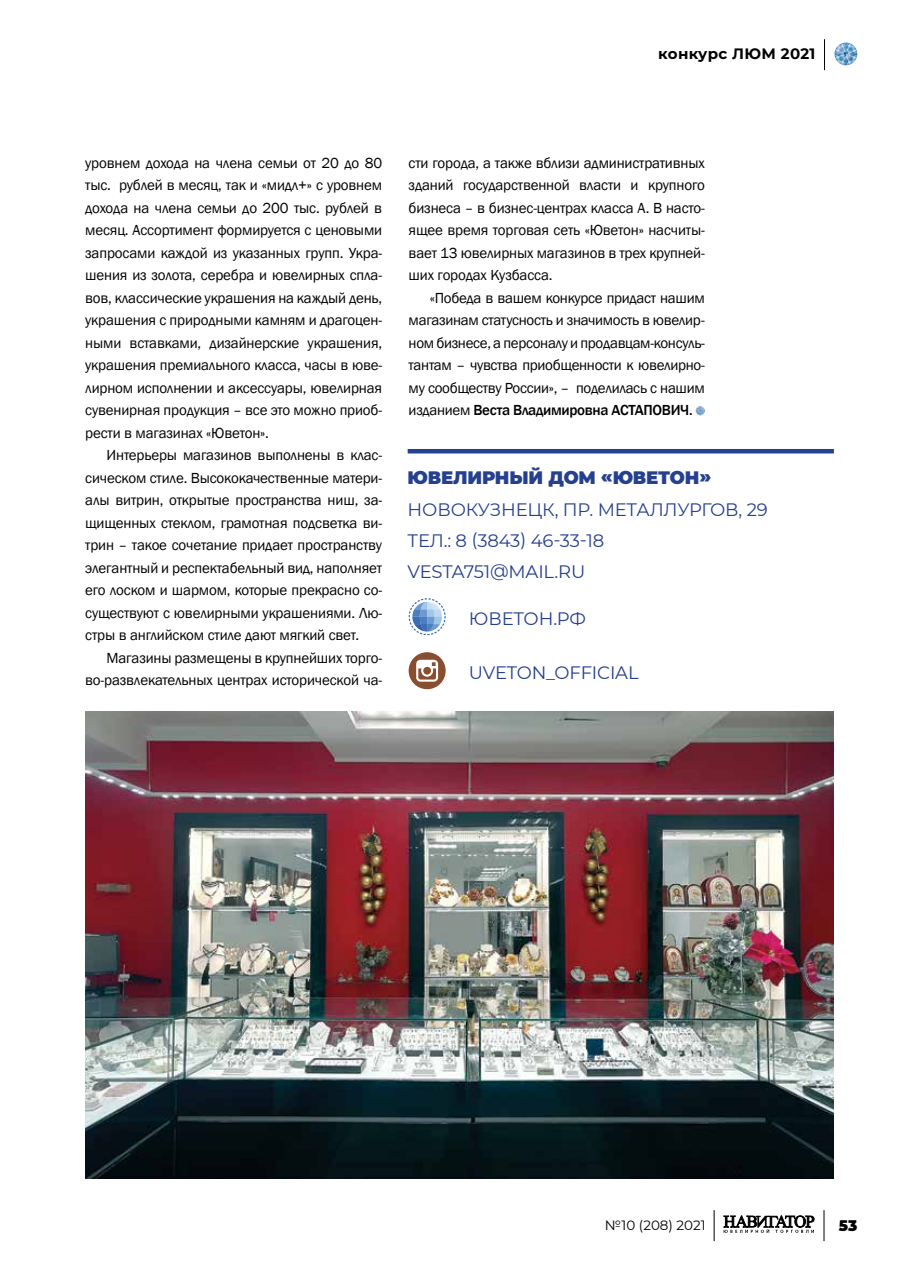
<style>
.page{position:relative;width:902px;height:1263px;background:#fff}
.page>*{position:absolute;margin:0;border:0;box-sizing:border-box;transform-origin:0 0}
.t1{font:18px/31.2px "Montserrat";letter-spacing:-.01em;color:#25408f}
.t2{font:900 18px "Montserrat";letter-spacing:-.01em;color:#25408f}
.t3{font:15px/22.5px "Franklin Gothic";letter-spacing:-.01em;color:#000;text-align:justify}
.t4{font:700 15px "Montserrat";letter-spacing:.02em;color:#000}
.t5{font:900 15px "Montserrat";color:#000}
.t6{font:13.5px "Montserrat";color:#000}
.s1{font-weight:500}
</style>
<div class="page">
<img style="left:834px;top:43px;width:23px;height:22px;border-radius:11px">
<svg style="left:723px;top:1215px;width:91px;height:18px"></svg>
<hr style="left:823px;top:1210px;width:1px;height:31px;background:#000">
<hr style="left:713px;top:1210px;width:1px;height:31px;background:#000">
<hr style="left:824px;top:39px;width:1px;height:31px;background:#000">
<div style="left:408px;top:652px;width:37px;height:37px;background:#884e2d;border-radius:50%"></div>
<svg style="left:416px;top:660px;width:22px;height:22px"></svg>
<hr style="left:407px;top:449px;width:426px;height:4px;background:#25408f">
<svg style="left:408px;top:598px;width:37px;height:37px"></svg>
<img style="left:85px;top:711px;width:748px;height:467px">
<svg style="left:695px;top:406px;width:9px;height:9px"></svg>
<p class="t4" style="left:658px;top:43px;width:159px">конкурс ЛЮМ 2021</p>
<p class="t3" style="left:85px;top:152px;width:298px">уровнем дохода на члена семьи от 20 до 80 тыс. рублей в месяц, так и «мидл+» с уровнем дохода на члена семьи до 200 тыс. рублей в месяц. Ассортимент формируется с ценовыми запросами каждой из указанных групп. Укра&shy;шения из золота, серебра и ювелирных спла&shy;вов, классические украшения на каждый день, украшения с природными камням и драгоцен&shy;ными вставками, дизайнерские украшения, украшения премиального класса, часы в юве&shy;лирном исполнении и аксессуары, ювелирная сувенирная продукция – все это можно приоб&shy;рести в магазинах «Юветон».</p>
<p class="t3" style="left:85px;top:444px;width:298px;text-indent:21px">Интерьеры магазинов выполнены в клас&shy;сическом стиле. Высококачественные матери&shy;алы витрин, открытые пространства ниш, за&shy;щищенных стеклом, грамотная подсветка ви&shy;трин – такое сочетание придает пространству элегантный и респектабельный вид, наполняет его лоском и шармом, которые прекрасно со&shy;существуют с ювелирными украшениями. Лю&shy;стры в английском стиле дают мягкий свет.</p>
<p class="t3" style="left:85px;top:647px;width:298px;text-align:right">Магазины размещены в крупнейших торго&shy;во-развлекательных центрах исторической ча-</p>
<p class="t3" style="left:408px;top:152px;width:298px">сти города, а также вблизи административных зданий государственной власти и крупного бизнеса – в бизнес-центрах класса А. В насто&shy;ящее время торговая сеть «Юветон» насчиты&shy;вает 13 ювелирных магазинов в трех крупней&shy;ших городах Кузбасса.</p>
<p class="t3" style="left:408px;top:287px;width:298px;text-indent:21px">«Победа в вашем конкурсе придаст нашим магазинам статусность и значимость в ювелир&shy;ном бизнесе, а персоналу и продавцам-консуль&shy;тантам – чувства приобщенности к ювелирно&shy;му сообществу России», – поделилась с нашим изданием <span class="s1">Веста Владимировна АСТАПОВИЧ.</span></p>
<p class="t2" style="left:407px;top:464px;width:305px">ЮВЕЛИРНЫЙ ДОМ «ЮВЕТОН»</p>
<p class="t1" style="left:407px;top:493px;width:361px">НОВОКУЗНЕЦК, ПР. МЕТАЛЛУРГОВ, 29<br>ТЕЛ.: 8 (3843) 46-33-18<br>VESTA751@MAIL.RU</p>
<p class="t1" style="left:469px;top:603px;width:119px">ЮВЕТОН.РФ</p>
<p class="t1" style="left:469px;top:657px;width:171px">UVETON_OFFICIAL</p>
<p class="t6" style="left:605px;top:1216px;width:102px">№10 (208) 2021</p>
<p class="t5" style="left:838px;top:1215px;width:20px">53</p>
</div>
